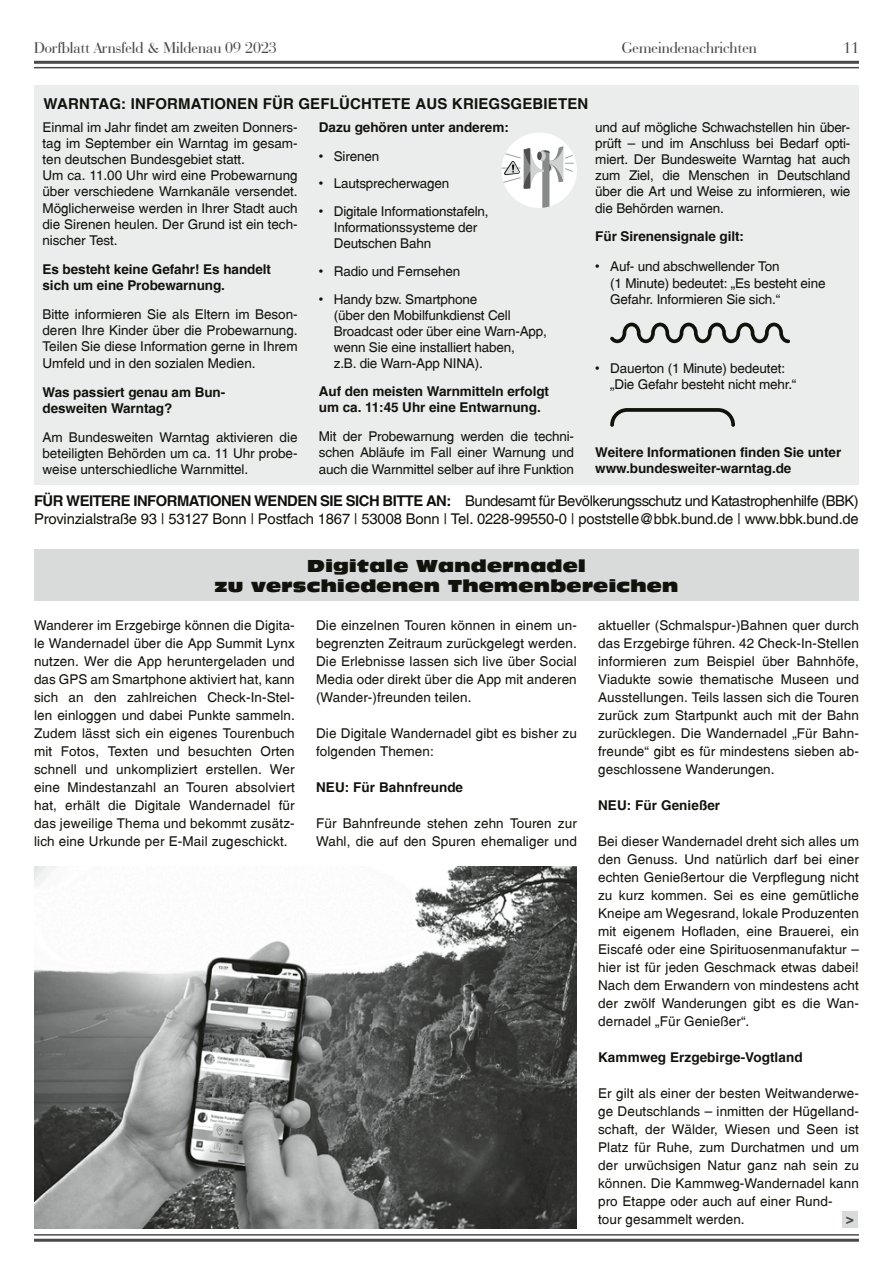
<style>
.page{position:relative;width:893px;height:1263px;background:#fff}
.page>*{position:absolute;margin:0;border:0;box-sizing:border-box;transform-origin:0 0}
.t1{font:16.5px "Bauer Bodoni BT";color:#484a48}
.t2{font:16.2px/19.5px "Incised 901 BT Nord";letter-spacing:.02em;color:#12120d;text-align:center}
.t3{font:700 15px "Switzerland";letter-spacing:.01em;color:#12120d}
.t4{font:14.85px/17.7px "Switzerland Plain";letter-spacing:-.015em;color:#12120d}
.t5{font:13.5px/18px "Switzerland Plain";letter-spacing:-.005em;color:#12120d;text-align:justify}
.t6{font:700 13.5px/16.2px "Switzerland";letter-spacing:-.005em;color:#12120d}
.t7{font:12.3px "Incised 901 BT Nord";color:#484a48}
.s1{font-family:"Switzerland";font-weight:700}
</style>
<div class="page">
<hr style="left:34px;top:1239px;width:825px;height:3px;background:#484a48">
<hr style="left:34px;top:61px;width:825px;height:3px;background:#484a48">
<hr style="left:34px;top:1234px;width:825px;height:1px;background:#484a48">
<hr style="left:34px;top:67px;width:825px;height:1px;background:#484a48">
<div style="left:34px;top:549px;width:825px;height:52px;background:#d9dada"></div>
<img style="left:34px;top:866px;width:543px;height:363px">
<div style="left:34px;top:85px;width:825px;height:400px;background:#ebecec"></div>
<svg style="left:610px;top:323px;width:180px;height:20px"></svg>
<svg style="left:610px;top:408px;width:125px;height:19px"></svg>
<div style="left:501px;top:133px;width:76px;height:75px;background:#fff;border-radius:50%"></div>
<svg style="left:501px;top:146px;width:73px;height:62px"></svg>
<div style="left:841px;top:1210px;width:18px;height:18px;background:#d9dada"></div>
<div style="left:841px;top:1210px;width:18px;height:19px;border:1px solid #fff"></div>
<p class="t1" style="left:34px;top:38px;width:244px">Dorfblatt Arnsfeld &amp; Mildenau 09 2023</p>
<p class="t1" style="left:622px;top:38px;width:137px">Gemeindenachrichten</p>
<p class="t1" style="left:843px;top:38px;width:17px">11</p>
<p class="t3" style="left:44px;top:95px;width:546px">WARNTAG: INFORMATIONEN FÜR GEFLÜCHTETE AUS KRIEGSGEBIETEN</p>
<p class="t6" style="left:319px;top:118px;width:191px">Dazu gehören unter anderem:</p>
<p class="t5" style="left:319px;top:147px;width:62px">• Sirenen</p>
<p class="t5" style="left:319px;top:174px;width:132px">• Lautsprecherwagen</p>
<p class="t5" style="left:334px;top:203px;width:156px;line-height:16.2px;text-align:left;text-indent:-15px">• Digitale Informationstafeln,<br>Informationssysteme der<br>Deutschen Bahn</p>
<p class="t5" style="left:319px;top:262px;width:143px">• Radio und Fernsehen</p>
<p class="t5" style="left:334px;top:291px;width:215px;line-height:16.2px;text-align:left;text-indent:-15px">• Handy bzw. Smartphone<br>(über den Mobilfunkdienst Cell<br>Broadcast oder über eine Warn-App, wenn Sie eine installiert haben,<br>z.B. die Warn-App NINA).</p>
<p class="t6" style="left:319px;top:383px;width:232px">Auf den meisten Warnmitteln erfolgt um ca. 11:45 Uhr eine Entwarnung.</p>
<p class="t5" style="left:319px;top:428px;width:257px;line-height:16.2px">Mit der Probewarnung werden die techni&shy;schen Abläufe im Fall einer Warnung und auch die Warnmittel selber auf ihre Funktion</p>
<p class="t5" style="left:595px;top:119px;width:257px;line-height:16.2px">und auf mögliche Schwachstellen hin über&shy;prüft – und im Anschluss bei Bedarf opti&shy;miert. Der Bundesweite Warntag hat auch zum Ziel, die Menschen in Deutschland über die Art und Weise zu informieren, wie die Behörden warnen.</p>
<p class="t6" style="left:595px;top:228px;width:150px">Für Sirenensignale gilt:</p>
<p class="t5" style="left:610px;top:258px;width:217px;line-height:16.2px;text-align:left;text-indent:-15px">• Auf- und abschwellender Ton<br>(1 Minute) bedeutet: „Es besteht eine<br>Gefahr. Informieren Sie sich.“</p>
<p class="t5" style="left:43px;top:119px;width:257px;line-height:16.2px;text-align:left">Einmal im Jahr findet am zweiten Donners&shy;tag im September ein Warntag im gesam&shy;ten deutschen Bundesgebiet statt.<br>Um ca. 11.00 Uhr wird eine Probewarnung über verschiedene Warnkanäle versendet.<br>Möglicherweise werden in Ihrer Stadt auch die Sirenen heulen. Der Grund ist ein tech&shy;nischer Test.</p>
<p class="t6" style="left:43px;top:261px;width:230px">Es besteht keine Gefahr! Es handelt sich um eine Probewarnung.</p>
<p class="t5" style="left:43px;top:306px;width:257px;line-height:16.2px">Bitte informieren Sie als Eltern im Beson&shy;deren Ihre Kinder über die Probewarnung.<br>Teilen Sie diese Information gerne in Ihrem Umfeld und in den sozialen Medien.</p>
<p class="t6" style="left:43px;top:384px;width:184px">Was passiert genau am Bun&shy;desweiten Warntag?</p>
<p class="t5" style="left:43px;top:429px;width:257px;line-height:16.2px">Am Bundesweiten Warntag aktivieren die beteiligten Behörden um ca. 11 Uhr probe&shy;weise unterschiedliche Warnmittel.</p>
<p class="t5" style="left:610px;top:360px;width:188px;line-height:16.2px;text-indent:-15px">• Dauerton (1 Minute) bedeutet: „Die Gefahr besteht nicht mehr.“</p>
<p class="t6" style="left:595px;top:444px;width:247px">Weitere Informationen finden Sie unter www.bundesweiter-warntag.de</p>
<p class="t4" style="left:34px;top:492px;width:826px"><span class="s1">FÜR WEITERE INFORMATIONEN WENDEN SIE SICH BITTE AN:</span> Bundesamt für Bevölkerungsschutz und Katastrophenhilfe (BBK)<br>Provinzialstraße 93 | 53127 Bonn | Postfach 1867 | 53008 Bonn | Tel. 0228-99550-0 | poststelle@bbk.bund.de | www.bbk.bund.de</p>
<p class="t2" style="left:215px;top:556px;width:465px">Digitale Wandernadel<br>zu verschiedenen Themenbereichen</p>
<p class="t5" style="left:34px;top:616px;width:262px">Wanderer im Erzgebirge können die Digita&shy;le Wandernadel über die App Summit Lynx nutzen. Wer die App heruntergeladen und das GPS am Smartphone aktiviert hat, kann sich an den zahlreichen Check-In-Stel&shy;len einloggen und dabei Punkte sammeln.<br>Zudem lässt sich ein eigenes Tourenbuch mit Fotos, Texten und besuchten Orten schnell und unkompliziert erstellen. Wer eine Mindestanzahl an Touren absolviert hat, erhält die Digitale Wandernadel für das jeweilige Thema und bekommt zusätz&shy;lich eine Urkunde per E-Mail zugeschickt.</p>
<p class="t5" style="left:316px;top:616px;width:262px">Die einzelnen Touren können in einem un&shy;begrenzten Zeitraum zurückgelegt werden.<br>Die Erlebnisse lassen sich live über Social Media oder direkt über die App mit anderen (Wander-)freunden teilen.</p>
<p class="t5" style="left:316px;top:724px;width:262px">Die Digitale Wandernadel gibt es bisher zu folgenden Themen:</p>
<p class="t6" style="left:316px;top:779px;width:149px">NEU: Für Bahnfreunde</p>
<p class="t5" style="left:316px;top:814px;width:262px">Für Bahnfreunde stehen zehn Touren zur<br>Wahl, die auf den Spuren ehemaliger und</p>
<p class="t5" style="left:598px;top:616px;width:262px">aktueller (Schmalspur-)Bahnen quer durch das Erzgebirge führen. 42 Check-In-Stellen informieren zum Beispiel über Bahnhöfe, Viadukte sowie thematische Museen und Ausstellungen. Teils lassen sich die Touren zurück zum Startpunkt auch mit der Bahn zurücklegen. Die Wandernadel „Für Bahn&shy;freunde“ gibt es für mindestens sieben ab&shy;geschlossene Wanderungen.</p>
<p class="t6" style="left:598px;top:797px;width:124px">NEU: Für Genießer</p>
<p class="t5" style="left:598px;top:832px;width:262px">Bei dieser Wandernadel dreht sich alles um den Genuss. Und natürlich darf bei einer echten Genießertour die Verpflegung nicht zu kurz kommen. Sei es eine gemütliche Kneipe am Wegesrand, lokale Produzenten mit eigenem Hofladen, eine Brauerei, ein Eiscafé oder eine Spirituosenmanufaktur – hier ist für jeden Geschmack etwas dabei!<br>Nach dem Erwandern von mindestens acht der zwölf Wanderungen gibt es die Wan&shy;dernadel „Für Genießer“.</p>
<p class="t6" style="left:598px;top:1049px;width:206px">Kammweg Erzgebirge-Vogtland</p>
<p class="t5" style="left:598px;top:1084px;width:262px;text-align:left">Er gilt als einer der besten Weitwanderwe&shy;ge Deutschlands – inmitten der Hügelland&shy;schaft, der Wälder, Wiesen und Seen ist Platz für Ruhe, zum Durchatmen und um der urwüchsigen Natur ganz nah sein zu können. Die Kammweg-Wandernadel kann pro Etappe oder auch auf einer Rund&shy;tour gesammelt werden.</p>
<p class="t7" style="left:845px;top:1212px;width:12px">&gt;</p>
</div>
